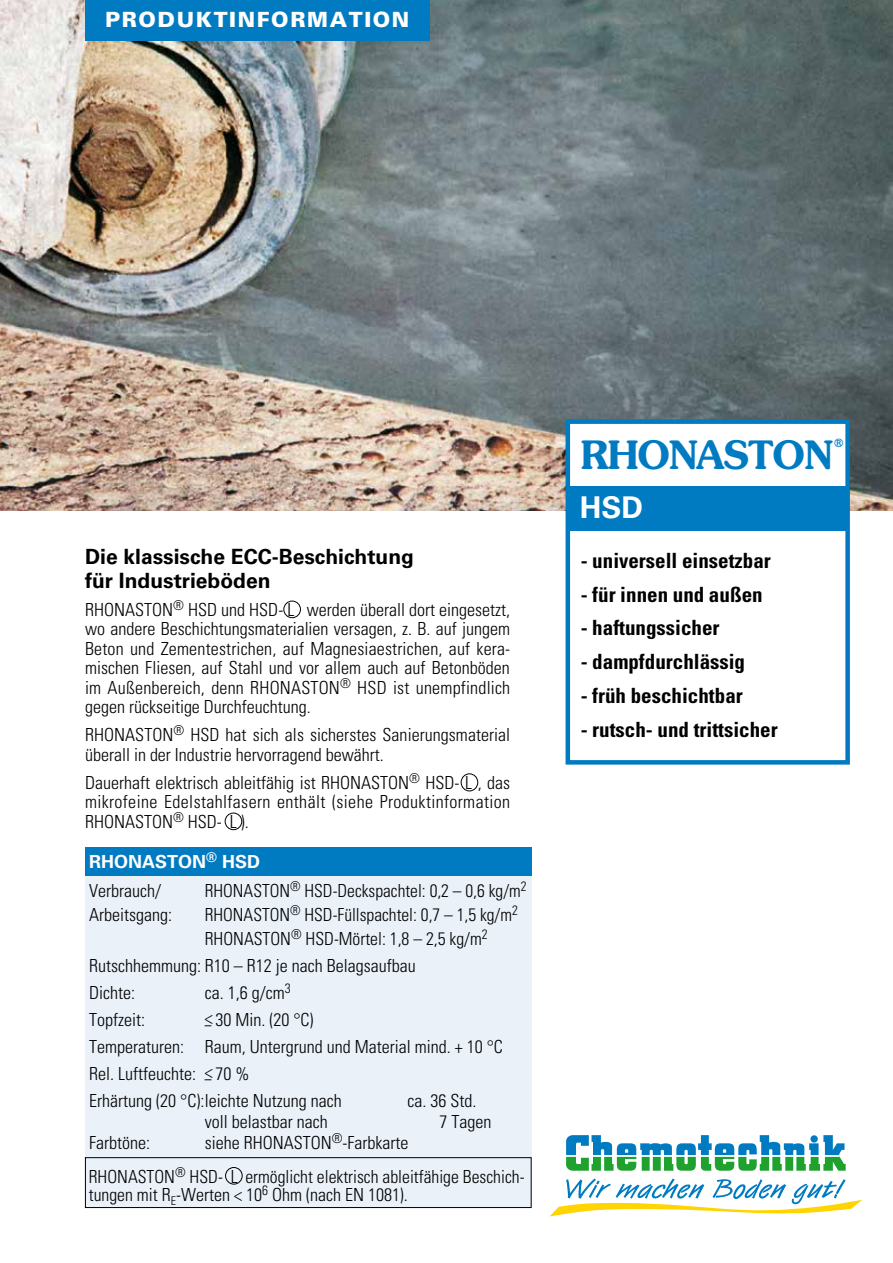
<style>
.page{position:relative;width:893px;height:1263px;background:#fff}
.page>*{position:absolute;margin:0;border:0;box-sizing:border-box;transform-origin:0 0}
.t1{font:600 39px "Souvenir LT";letter-spacing:-.03em;color:#007bc2}
.t2{font:700 30px "Univers LT";color:#fff}
.t3{font:700 condensed 21px "Univers LT";color:#000}
.t4{font:700 21px/23.7px "Univers LT";color:#000}
.t5{font:900 21px "Univers LT";letter-spacing:.075em;color:#fff}
.t6{font:300 condensed 18px/19.5px "Univers LT";color:#000}
.t7{font:300 condensed 18px/27px "Univers LT";color:#000;scale:.75 1}
.t8{font:700 18px/28.5px "Univers LT";color:#fff}
.t9{font:600 11.25px "Souvenir LT";color:#007bc2}
.s1{font-weight:300;font-stretch:condensed;color:#000}
</style>
<div class="page">
<img style="left:0;top:0;width:893px;height:510px">
<div style="left:85px;top:860px;width:446px;height:347px;background:#eaf1f9"></div>
<div style="left:85px;top:847px;width:446px;height:28px;background:#007bc2"></div>
<div style="left:85px;top:1157px;width:446px;height:51px;border:1px solid #000"></div>
<div style="left:225px;top:1167px;width:17px;height:17px;border:1px solid #000;border-radius:50%"></div>
<div style="left:225px;top:813px;width:17px;height:17px;border:1px solid #000;border-radius:50%"></div>
<div style="left:461px;top:774px;width:17px;height:17px;border:1px solid #000;border-radius:50%"></div>
<div style="left:85px;top:0;width:344px;height:40px;background:#007bc2"></div>
<div style="left:284px;top:601px;width:17px;height:17px;border:1px solid #000;border-radius:50%"></div>
<div style="left:566px;top:419px;width:284px;height:346px;background:#fff;border:4px solid #007bc2"></div>
<div style="left:568px;top:486px;width:280px;height:44px;background:#007bc2"></div>
<svg style="left:566px;top:1135px;width:280px;height:36px"></svg>
<svg style="left:550px;top:1178px;width:312px;height:38px"></svg>
<p class="t5" style="left:105px;top:7px;width:306px">PRODUKTINFORMATION</p>
<p class="t4" style="left:85px;top:545px;width:331px">Die klassische ECC-Beschichtung für Industrieböden</p>
<p class="t6" style="left:85px;top:599px;width:427px;text-align:justify">RHONASTON<sup>®</sup> HSD und HSD- L werden überall dort eingesetzt, wo andere Beschichtungsmaterialien versagen, z. B. auf jungem Beton und Zementestrichen, auf Magnesiaestrichen, auf kera&shy;mischen Fliesen, auf Stahl und vor allem auch auf Betonböden im Außenbereich, denn RHONASTON<sup>®</sup> HSD ist unempfindlich gegen rückseitige Durchfeuchtung.</p>
<p class="t6" style="left:85px;top:725px;width:427px">RHONASTON<sup>®</sup> HSD hat sich als sicherstes Sanierungsmaterial überall in der Industrie hervorragend bewährt.</p>
<p class="t6" style="left:85px;top:772px;width:427px;text-align:justify">Dauerhaft elektrisch ableitfähig ist RHONASTON<sup>®</sup> HSD- L , das mikrofeine Edelstahlfasern enthält (siehe Produktinformation RHONASTON<sup>®</sup> HSD- L ).</p>
<p class="t8" style="left:89px;top:848px;width:172px">RHONASTON<sup>®</sup> HSD<br><span class="s1">Verbrauch/</span></p>
<p class="t6" style="left:205px;top:880px;width:323px">RHONASTON<sup>®</sup> HSD-Deckspachtel: 0,2 – 0,6 kg/m<sup>2</sup></p>
<p class="t6" style="left:89px;top:904px;width:84px">Arbeitsgang:</p>
<p class="t6" style="left:205px;top:902px;width:315px;line-height:24px">RHONASTON<sup>®</sup> HSD-Füllspachtel: 0,7 – 1,5 kg/m<sup>2<br></sup>RHONASTON<sup>®</sup> HSD-Mörtel: 1,8 – 2,5 kg/m<sup>2</sup></p>
<p class="t6" style="left:89px;top:952px;width:328px;line-height:27px">Rutschhemmung: R10 – R12 je nach Belagsaufbau<br>Dichte:</p>
<p class="t6" style="left:205px;top:982px;width:87px">ca. 1,6 g/cm<sup>3</sup></p>
<p class="t7" style="left:89px;top:1006px;width:553px;text-indent:115px">_&lt; 30 Min. (20 °C)<br>Temperaturen: Raum, Untergrund und Material mind. + 10 °C Rel. Luftfeuchte: _&lt; 70 %<br>Erhärtung (20 °C):leichte Nutzung nach</p>
<p class="t6" style="left:89px;top:1009px;width:57px">Topfzeit:</p>
<p class="t6" style="left:407px;top:1090px;width:70px">ca. 36 Std.</p>
<p class="t6" style="left:205px;top:1111px;width:124px">voll belastbar nach</p>
<p class="t6" style="left:439px;top:1111px;width:53px">7 Tagen</p>
<p class="t6" style="left:89px;top:1125px;width:437px;line-height:33.9px;text-align:center">siehe RHONASTON<sup>®</sup>-Farbkarte<br>RHONASTON<sup>®</sup> HSD- L ermöglicht elektrisch ableitfähige Beschich-</p>
<p class="t6" style="left:89px;top:1184px;width:321px">tungen mit R<sub>E</sub>-Werten &lt; 10<sup>6</sup> Ohm (nach EN 1081).</p>
<p class="t6" style="left:89px;top:1132px;width:62px">Farbtöne:</p>
<h1 class="t1" style="left:581px;top:430px;width:253px">RHONASTON</h1>
<p class="t9" style="left:834px;top:436px;width:11px">®</p>
<h2 class="t2" style="left:580px;top:490px;width:65px">HSD</h2>
<p class="t3" style="left:581px;top:547px;width:192px">- universell einsetzbar</p>
<p class="t3" style="left:581px;top:581px;width:183px">- für innen und außen</p>
<p class="t3" style="left:581px;top:615px;width:140px">- haftungssicher</p>
<p class="t3" style="left:581px;top:649px;width:166px">- dampfdurchlässig</p>
<p class="t3" style="left:581px;top:682px;width:164px">- früh beschichtbar</p>
<p class="t3" style="left:581px;top:716px;width:199px">- rutsch- und trittsicher</p>
</div>
